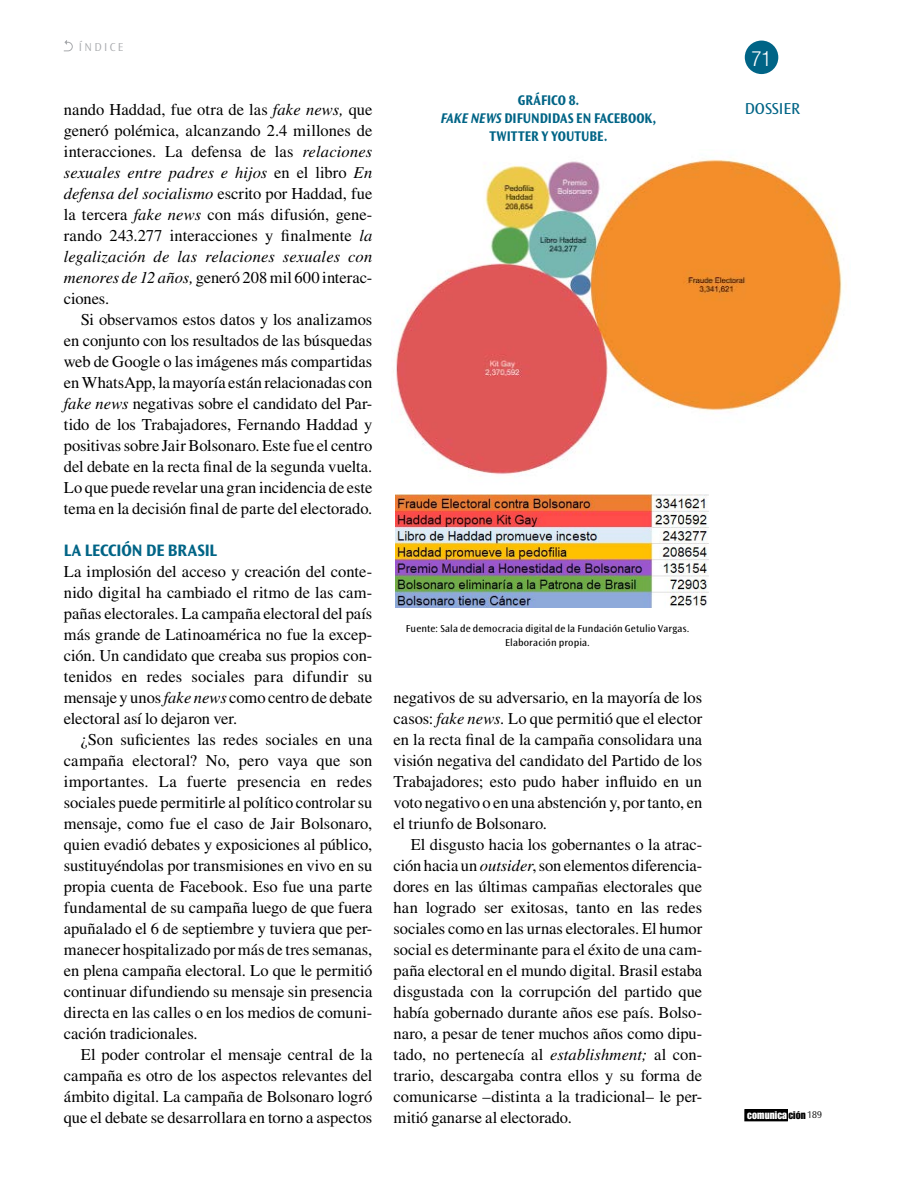
<style>
.page{position:relative;width:915px;height:1191px;background:#fff}
.page>*{position:absolute;margin:0;border:0;box-sizing:border-box;transform-origin:0 0}
.t1{font:300 condensed 21px "Helvetica Neue LT Std";color:#fff}
.t2{font:700 semi-expanded 17.25px "Ocean Sans Std";letter-spacing:-.005em;color:#006486;scale:.9 1}
.t3{font:16.5px/21px "Times LT Std";letter-spacing:-.005em;color:#000;text-align:justify}
.t4{font:16.5px "Ocean Sans Std";color:#006486}
.t5{font:700 14.7px/18px "Ocean Sans Std";color:#006486;text-align:center;scale:.9 1}
.t6{font:300 12px "Ocean Sans Std";letter-spacing:.2em;color:#a7a9ac}
.t7{font:10.8px "Impact LT Std";letter-spacing:.01em;color:#fff}
.t8{font:10.5px/13.5px "Ocean Sans Std";letter-spacing:.01em;color:#000;text-align:center}
.s1{font-style:italic}
.s2{color:#000}
.s3{font-family:"Ocean Sans Std";font-weight:300;font-size:10.2px;color:#000}
</style>
<div class="page">
<div style="left:744px;top:41px;width:34px;height:33px;background:#006486;border-radius:50%"></div>
<div style="left:744px;top:1109px;width:43px;height:11px;background:#000"></div>
<div style="left:744px;top:1109px;width:43px;height:12px;border:1px solid #000"></div>
<svg style="left:64px;top:40px;width:9px;height:11px"></svg>
<img style="left:395px;top:494px;width:312px;height:113px">
<img style="left:396px;top:159px;width:446px;height:316px">
<p class="t6" style="left:79px;top:40px;width:46px">ÍNDICE</p>
<p class="t3" style="left:64px;top:98px;width:310px">nando Haddad, fue otra de las <span class="s1">fake news,</span> que generó polémica, alcanzando 2.4 millones de interacciones. La defensa de las <span class="s1">relaciones sexuales entre padres e hijos</span> en el libro <span class="s1">En defensa del socialismo</span> escrito por Haddad, fue la tercera <span class="s1">fake news</span> con más difusión, gene&shy;rando 243.277 interacciones y finalmente <span class="s1">la legalización de las relaciones sexuales con menores de 12 años,</span> generó 208 mil 600 interac&shy;ciones.</p>
<p class="t3" style="left:64px;top:308px;width:310px;text-indent:17px">Si observamos estos datos y los analizamos en conjunto con los resultados de las búsquedas web de Google o las imágenes más compartidas en WhatsApp, la mayoría están relacionadas con <span class="s1">fake news</span> negativas sobre el candidato del Par&shy;tido de los Trabajadores, Fernando Haddad y positivas sobre Jair Bolsonaro. Este fue el centro del debate en la recta final de la segunda vuelta.<br>Lo que puede revelar una gran incidencia de este tema en la decisión final de parte del electorado.</p>
<p class="t2" style="left:64px;top:540px;width:172px">LA LECCIÓN DE BRASIL</p>
<p class="t3" style="left:64px;top:560px;width:310px">La implosión del acceso y creación del conte&shy;nido digital ha cambiado el ritmo de las cam&shy;pañas electorales. La campaña electoral del país más grande de Latinoamérica no fue la excep&shy;ción. Un candidato que creaba sus propios con&shy;tenidos en redes sociales para difundir su mensaje y unos <span class="s1">fake news</span> como centro de debate electoral así lo dejaron ver.</p>
<p class="t3" style="left:64px;top:728px;width:310px;text-indent:17px">¿Son suficientes las redes sociales en una campaña electoral? No, pero vaya que son importantes. La fuerte presencia en redes sociales puede permitirle al político controlar su mensaje, como fue el caso de Jair Bolsonaro, quien evadió debates y exposiciones al público, sustituyéndolas por transmisiones en vivo en su propia cuenta de Facebook. Eso fue una parte fundamental de su campaña luego de que fuera apuñalado el 6 de septiembre y tuviera que per&shy;manecer hospitalizado por más de tres semanas, en plena campaña electoral. Lo que le permitió continuar difundiendo su mensaje sin presencia directa en las calles o en los medios de comuni&shy;cación tradicionales.</p>
<p class="t3" style="left:64px;top:1044px;width:310px;text-indent:17px">El poder controlar el mensaje central de la campaña es otro de los aspectos relevantes del ámbito digital. La campaña de Bolsonaro logró que el debate se desarrollara en torno a aspectos</p>
<p class="t5" style="left:440px;top:91px;width:241px">GRÁFICO 8.<br><span class="s1">FAKE NEWS</span> DIFUNDIDAS EN FACEBOOK,<br>TWITTER Y YOUTUBE.</p>
<p class="t8" style="left:405px;top:622px;width:285px">Fuente: Sala de democracia digital de la Fundación Getulio Vargas.<br>Elaboración propia.</p>
<p class="t3" style="left:393px;top:687px;width:310px">negativos de su adversario, en la mayoría de los casos: <span class="s1">fake news.</span> Lo que permitió que el elector en la recta final de la campaña consolidara una visión negativa del candidato del Partido de los Trabajadores; esto pudo haber influido en un voto negativo o en una abstención y, por tanto, en el triunfo de Bolsonaro.</p>
<p class="t3" style="left:393px;top:834px;width:310px;text-indent:17px">El disgusto hacia los gobernantes o la atrac&shy;ción hacia un <span class="s1">outsider</span>, son elementos diferencia&shy;dores en las últimas campañas electorales que han logrado ser exitosas, tanto en las redes sociales como en las urnas electorales. El humor social es determinante para el éxito de una cam&shy;paña electoral en el mundo digital. Brasil estaba disgustada con la corrupción del partido que había gobernado durante años ese país. Bolso&shy;naro, a pesar de tener muchos años como dipu&shy;tado, no pertenecía al <span class="s1">establishment;</span> al con&shy;trario, descargaba contra ellos y su forma de comunicarse –distinta a la tradicional– le per&shy;mitió ganarse al electorado.</p>
<p class="t1" style="left:751px;top:46px;width:22px">71</p>
<p class="t4" style="left:744px;top:100px;width:57px">DOSSIER</p>
<p class="t7" style="left:747px;top:1108px;width:76px">comunica <span class="s2">ción</span><span class="s3">189</span></p>
</div>
